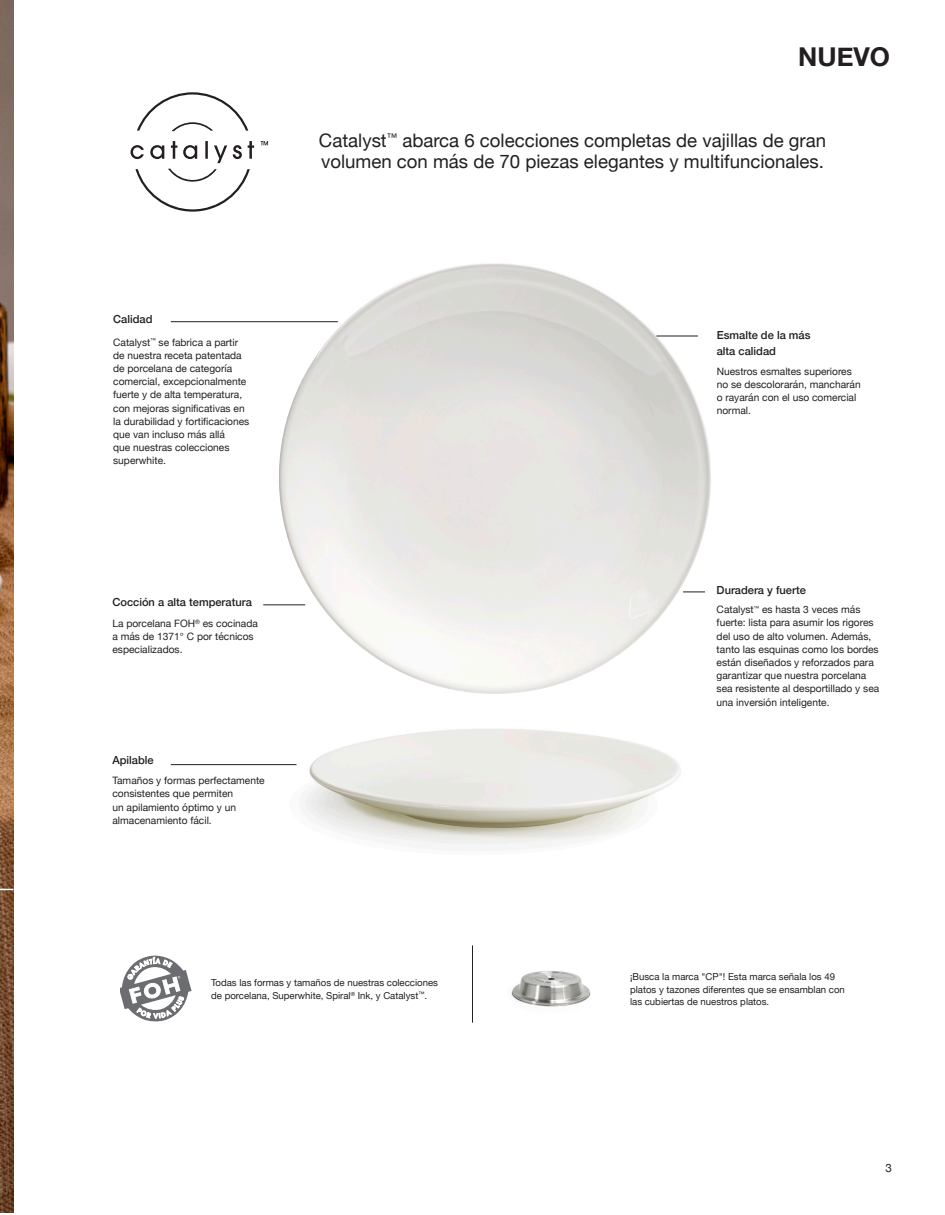
<style>
.page{position:relative;width:945px;height:1215px;background:#fff}
.page>*{position:absolute;margin:0;border:0;box-sizing:border-box;transform-origin:0 0}
.t1{font:700 25.95px "Helvetica Neue";color:#231f20}
.t2{font:18.6px/21px "Helvetica Neue";color:#231f20}
.t3{font:11.55px "Helvetica Neue";color:#231f20}
.t4{font:500 11.1px/16.2px "Helvetica Neue";color:#231f20}
.t5{font:10.2px/13.2px "Helvetica Neue";color:#231f20}
.t6{font:9.6px/12.6px "Helvetica Neue";color:#231f20}
</style>
<div class="page">
<img style="left:0;top:0;width:14px;height:1212px">
<svg style="left:0;top:889px;width:14px;height:1px"></svg>
<img style="left:279px;top:261px;width:432px;height:433px;border-radius:216px">
<img style="left:251px;top:729px;width:430px;height:118px">
<hr style="left:171px;top:764px;width:126px;height:1px;background:#231f20">
<hr style="left:472px;top:945px;width:1px;height:78px;background:#231f20">
<hr style="left:171px;top:321px;width:167px;height:1px;background:#231f20">
<svg style="left:683px;top:592px;width:22px;height:1px"></svg>
<hr style="left:656px;top:336px;width:42px;height:1px;background:#231f20">
<hr style="left:263px;top:605px;width:42px;height:1px;background:#231f20">
<svg style="left:131px;top:145px;width:13px;height:14px"></svg>
<svg style="left:150px;top:145px;width:14px;height:14px"></svg>
<svg style="left:171px;top:141px;width:6px;height:18px"></svg>
<svg style="left:183px;top:145px;width:14px;height:14px"></svg>
<hr style="left:205px;top:141px;width:3px;height:18px;background:#231f20">
<svg style="left:214px;top:145px;width:13px;height:18px"></svg>
<svg style="left:233px;top:145px;width:9px;height:14px"></svg>
<svg style="left:248px;top:141px;width:6px;height:18px"></svg>
<svg style="left:261px;top:141px;width:7px;height:4px"></svg>
<svg style="left:137px;top:92px;width:111px;height:39px"></svg>
<svg style="left:135px;top:169px;width:115px;height:43px"></svg>
<img style="left:511px;top:971px;width:80px;height:36px">
<svg style="left:121px;top:956px;width:70px;height:65px"></svg>
<p class="t1" style="left:798px;top:37px;width:93px">NUEVO</p>
<p class="t2" style="left:319px;top:131px;width:509px">Catalyst<sup>™</sup> abarca 6 colecciones completas de vajillas de gran volumen con más de 70 piezas elegantes y multifuncionales.</p>
<p class="t4" style="left:113px;top:310px;width:41px">Calidad</p>
<p class="t5" style="left:113px;top:336px;width:138px">Catalyst<sup>™</sup> se fabrica a partir de nuestra receta patentada de porcelana de categoría comercial, excepcionalmente fuerte y de alta temperatura, con mejoras significativas en la durabilidad y fortificaciones que van incluso más allá<br>que nuestras colecciones superwhite.</p>
<p class="t4" style="left:717px;top:326px;width:95px">Esmalte de la más alta calidad</p>
<p class="t5" style="left:717px;top:365px;width:145px">Nuestros esmaltes superiores no se descolorarán, mancharán o rayarán con el uso comercial normal.</p>
<p class="t4" style="left:112px;top:593px;width:141px">Cocción a alta temperatura</p>
<p class="t5" style="left:112px;top:617px;width:147px">La porcelana FOH<sup>®</sup> es cocinada a más de 1371° C por técnicos especializados.</p>
<p class="t4" style="left:112px;top:751px;width:43px">Apilable</p>
<p class="t5" style="left:112px;top:775px;width:154px">Tamaños y formas perfectamente consistentes que permiten<br>un apilamiento óptimo y un almacenamiento fácil.</p>
<p class="t6" style="left:211px;top:977px;width:228px;line-height:13.2px">Todas las formas y tamaños de nuestras colecciones de porcelana, Superwhite, Spiral<sup>®</sup> Ink, y Catalyst<sup>™</sup>.</p>
<p class="t4" style="left:717px;top:581px;width:91px">Duradera y fuerte</p>
<p class="t5" style="left:717px;top:604px;width:164px">Catalyst<sup>™</sup> es hasta 3 veces más fuerte: lista para asumir los rigores del uso de alto volumen. Además, tanto las esquinas como los bordes están diseñados y reforzados para garantizar que nuestra porcelana sea resistente al desportillado y sea una inversión inteligente.</p>
<p class="t6" style="left:630px;top:971px;width:216px">¡Busca la marca "CP"! Esta marca señala los 49 platos y tazones diferentes que se ensamblan con las cubiertas de nuestros platos.</p>
<p class="t3" style="left:886px;top:1160px;width:8px">3</p>
</div>
